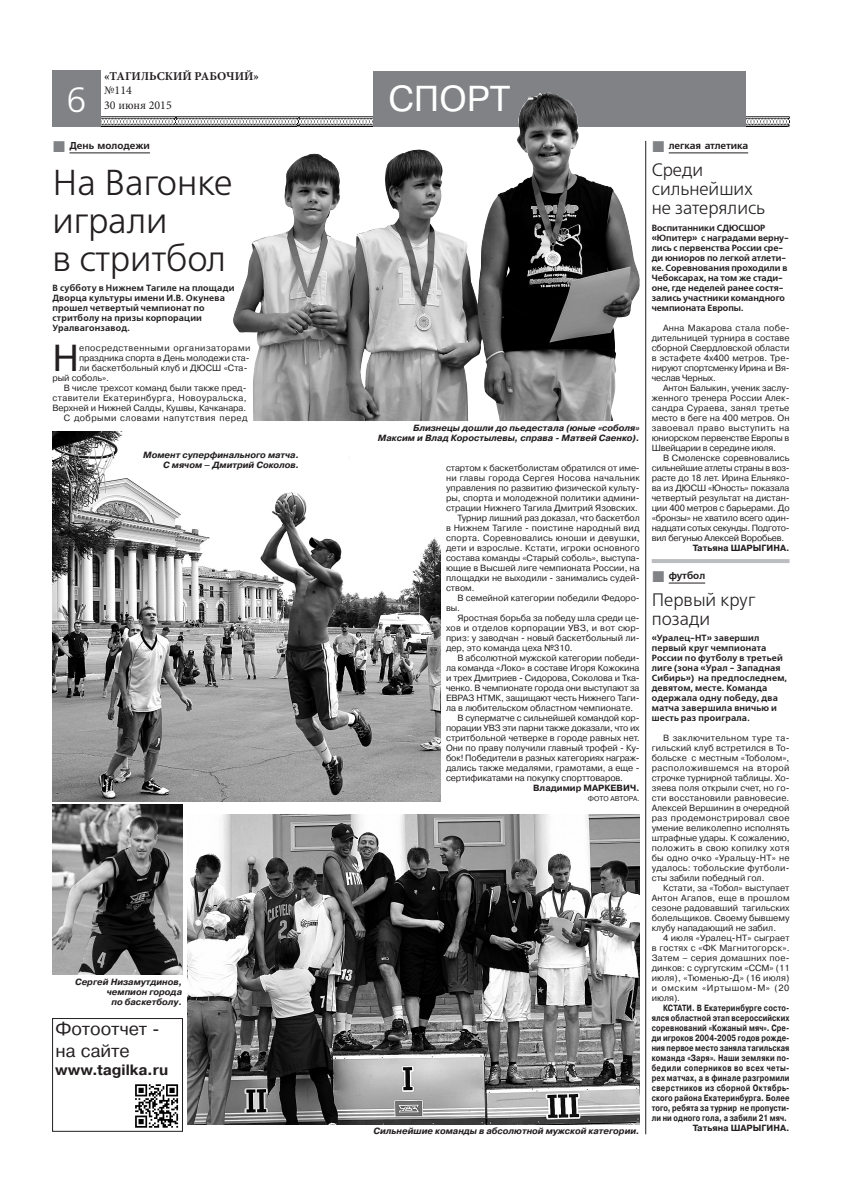
<style>
.page{position:relative;width:842px;height:1191px;background:#fff}
.page>*{position:absolute;margin:0;border:0;box-sizing:border-box;transform-origin:0 0}
.ОСНОВНОЙ{font:37.6px "Pragmatica C";color:#231f20}
.ЗАГОЛОВОК-30{font:36px/38px "Free Set C";color:#231f20}
.ОСНОВНОЙ-12{font:36px "Pragmatica C";color:#fff}
.t1{font:35px "Free Set C";color:#fff}
.ЗАГОЛОВОК_24{font:18px/19px "Free Set C";color:#231f20}
.СОБОЛЕЗНОВАНИЕ{font:18px/21.6px "Pragmatica C";letter-spacing:-.005em;color:#231f20}
.СОБОЛЕЗНОВАНИЕ-2{font:700 15px "Pragmatica C";color:#231f20}
.ЗАГОЛОВОК-30-2{font:700 12px "Minion Pro";color:#231f20}
.ЗАГОЛОВОК-30-3{font:12px "Minion Pro";color:#231f20}
.РУБРИКА{font:700 10px "Free Set C";color:#231f20}
.ОСНОВНОЙ-2{font:9px/10px "Pragmatica C";color:#231f20;text-align:justify}
.ПЕРВЫЙ_АБЗАЦ{font:700 9px/10px "Free Set C";letter-spacing:.015em;color:#231f20}
.КСТАТИ{font:700 9px/10px "Pragmatica C";letter-spacing:.01em;color:#231f20;text-align:justify;scale:.8 1}
.ФОТОПОДПИСЬ{font:italic 700 9px/10px "Pragmatica C";color:#231f20;text-align:right}
.АВТОПОДПИСЬ{font:700 9px "Pragmatica C";color:#231f20}
.ОСНОВНОЙ-3{font:9px "Pragmatica C";letter-spacing:.045em;color:#231f20}
.ОСНОВНОЙ-4{font:9px "Pragmatica C";letter-spacing:.05em;color:#231f20}
.АНТОНОВ-КАЗАНЦЕВ{font:7px "Pragmatica C";color:#231f20}
</style>
<div class="page">
<svg style="left:101px;top:116px;width:689px;height:11px"></svg>
<div style="left:52px;top:71px;width:49px;height:56px;background:#808285"></div>
<div style="left:373px;top:71px;width:373px;height:56px;background:#808285"></div>
<img style="left:52px;top:431px;width:388px;height:370px">
<img style="left:187px;top:814px;width:453px;height:310px">
<img style="left:52px;top:804px;width:131px;height:170px">
<hr style="left:69px;top:153px;width:81px;height:1px;background:#231f20">
<hr style="left:669px;top:153px;width:79px;height:1px;background:#231f20">
<hr style="left:669px;top:583px;width:36px;height:1px;background:#231f20">
<hr style="left:645px;top:141px;width:1px;height:993px;background:#231f20">
<img style="left:233px;top:93px;width:407px;height:328px">
<img style="left:135px;top:1084px;width:44px;height:44px">
<div style="left:52px;top:1018px;width:131px;height:113px;border:1px solid #231f20"></div>
<hr style="left:652px;top:559px;width:137px;height:4px;background:#bcbdc0">
<p class="t1" style="left:66px;top:80px;width:23px">6</p>
<p class="ЗАГОЛОВОК-30-2" style="left:104px;top:67px;width:156px">«ТАГИЛЬСКИЙ РАБОЧИЙ»</p>
<p class="ЗАГОЛОВОК-30-3" style="left:104px;top:83px;width:29px">№114</p>
<p class="ЗАГОЛОВОК-30-3" style="left:104px;top:97px;width:69px">30 июня 2015</p>
<p class="РУБРИКА" style="left:69px;top:139px;width:82px">День молодежи</p>
<p class="ЗАГОЛОВОК-30" style="left:52px;top:164px;width:181px">На Вагонке играли<br>в стритбол</p>
<p class="ПЕРВЫЙ_АБЗАЦ" style="left:52px;top:283px;width:183px">В субботу в Нижнем Тагиле на площади<br>Дворца культуры имени И.В. Окунева прошел четвертый чемпионат по стритболу на призы корпорации<br>Уралвагонзавод.</p>
<p class="ОСНОВНОЙ" style="left:52px;top:337px;width:28px">Н</p>
<p class="ОСНОВНОЙ-3" style="left:79px;top:343px;width:173px">епосредственными организаторами</p>
<p class="ОСНОВНОЙ-2" style="left:79px;top:353px;width:172px">праздника спорта в День молодежи ста-</p>
<p class="ОСНОВНОЙ-2" style="left:79px;top:363px;width:170px">ли баскетбольный клуб и ДЮСШ «Ста-</p>
<p class="ОСНОВНОЙ-2" style="left:52px;top:373px;width:58px">рый соболь».</p>
<p class="ОСНОВНОЙ-2" style="left:52px;top:383px;width:196px;text-indent:11px">В числе трехсот команд были также пред&shy;ставители Екатеринбурга, Новоуральска, Верхней и Нижней Салды, Кушвы, Качканара.</p>
<p class="ОСНОВНОЙ-4" style="left:64px;top:413px;width:185px">С добрыми словами напутствия перед</p>
<p class="ФОТОПОДПИСЬ" style="left:143px;top:450px;width:157px">Момент суперфинального матча.<br>С мячом – Дмитрий Соколов.</p>
<p class="ФОТОПОДПИСЬ" style="left:75px;top:977px;width:109px">Сергей Низамутдинов, чемпион города<br>по баскетболу.</p>
<p class="СОБОЛЕЗНОВАНИЕ" style="left:56px;top:1018px;width:106px">Фотоотчет - на сайте</p>
<p class="СОБОЛЕЗНОВАНИЕ-2" style="left:56px;top:1061px;width:114px">www.tagilka.ru</p>
<p class="ОСНОВНОЙ-12" style="left:388px;top:78px;width:124px">СПОРТ</p>
<p class="ФОТОПОДПИСЬ" style="left:378px;top:423px;width:263px">Близнецы дошли до пьедестала (юные «соболя»<br>Максим и Влад Коростылевы, справа - Матвей Саенко).</p>
<p class="ОСНОВНОЙ-2" style="left:446px;top:463px;width:195px">стартом к баскетболистам обратился от име&shy;ни главы города Сергея Носова начальник управления по развитию физической культу&shy;ры, спорта и молодежной политики админи&shy;страции Нижнего Тагила Дмитрий Язовских.</p>
<p class="ОСНОВНОЙ-2" style="left:446px;top:513px;width:195px;text-indent:11px">Турнир лишний раз доказал, что баскетбол в Нижнем Тагиле - поистине народный вид спорта. Соревновались юноши и девушки, дети и взрослые. Кстати, игроки основного состава команды «Старый соболь», выступа&shy;ющие в Высшей лиге чемпионата России, на площадки не выходили - занимались судей&shy;ством.</p>
<p class="ОСНОВНОЙ-2" style="left:446px;top:593px;width:195px;text-indent:11px">В семейной категории победили Федоро&shy;вы.</p>
<p class="ОСНОВНОЙ-2" style="left:446px;top:613px;width:195px;text-indent:11px">Яростная борьба за победу шла среди це&shy;хов и отделов корпорации УВЗ, и вот сюр&shy;приз: у заводчан - новый баскетбольный ли&shy;дер, это команда цеха №310.</p>
<p class="ОСНОВНОЙ-2" style="left:446px;top:653px;width:195px;text-indent:11px">В абсолютной мужской категории победи&shy;ла команда «Локо» в составе Игоря Кожокина и трех Дмитриев - Сидорова, Соколова и Тка&shy;ченко. В чемпионате города они выступают за ЕВРАЗ НТМК, защищают честь Нижнего Таги&shy;ла в любительском областном чемпионате.</p>
<p class="ОСНОВНОЙ-2" style="left:446px;top:713px;width:195px;text-indent:11px">В суперматче с сильнейшей командой кор&shy;порации УВЗ эти парни также доказали, что их стритбольной четверке в городе равных нет.<br>Они по праву получили главный трофей - Ку&shy;бок! Победители в разных категориях награж&shy;дались также медалями, грамотами, а еще - сертификатами на покупку спорттоваров.</p>
<p class="АВТОПОДПИСЬ" style="left:533px;top:783px;width:108px">Владимир МАРКЕВИЧ.</p>
<p class="АНТОНОВ-КАЗАНЦЕВ" style="left:588px;top:795px;width:53px">ФОТО АВТОРА.</p>
<p class="ФОТОПОДПИСЬ" style="left:374px;top:1126px;width:268px">Сильнейшие команды в абсолютной мужской категории.</p>
<p class="РУБРИКА" style="left:669px;top:139px;width:81px">легкая атлетика</p>
<p class="ЗАГОЛОВОК_24" style="left:652px;top:161px;width:115px">Среди сильнейших не затерялись</p>
<p class="ПЕРВЫЙ_АБЗАЦ" style="left:652px;top:223px;width:139px">Воспитанники СДЮСШОР «Юпитер» с наградами верну&shy;лись с первенства России сре&shy;ди юниоров по легкой атлети&shy;ке. Соревнования проходили в<br>Чебоксарах, на том же стади&shy;оне, где неделей ранее состя&shy;зались участники командного чемпионата Европы.</p>
<p class="ОСНОВНОЙ-2" style="left:652px;top:323px;width:139px;text-indent:11px">Анна Макарова стала побе&shy;дительницей турнира в составе сборной Свердловской области в эстафете 4х400 метров. Тре&shy;нируют спортсменку Ирина и Вя&shy;чеслав Черных.</p>
<p class="ОСНОВНОЙ-2" style="left:652px;top:383px;width:139px;text-indent:11px">Антон Балыкин, ученик заслу&shy;женного тренера России Алек&shy;сандра Сураева, занял третье место в беге на 400 метров. Он завоевал право выступить на юниорском первенстве Европы в Швейцарии в середине июля.</p>
<p class="ОСНОВНОЙ-2" style="left:652px;top:453px;width:139px;text-indent:11px">В Смоленске соревновались сильнейшие атлеты страны в воз&shy;расте до 18 лет. Ирина Ельняко&shy;ва из ДЮСШ «Юность» показала четвертый результат на дистан&shy;ции 400 метров с барьерами. До «бронзы» не хватило всего один&shy;надцати сотых секунды. Подгото&shy;вил бегунью Алексей Воробьев.</p>
<p class="АВТОПОДПИСЬ" style="left:693px;top:543px;width:98px">Татьяна ШАРЫГИНА.</p>
<p class="РУБРИКА" style="left:669px;top:569px;width:38px">футбол</p>
<p class="ЗАГОЛОВОК_24" style="left:652px;top:591px;width:105px">Первый круг позади</p>
<p class="ПЕРВЫЙ_АБЗАЦ" style="left:652px;top:633px;width:137px">«Уралец-НТ» завершил первый круг чемпионата<br>России по футболу в третьей лиге (зона «Урал - Западная<br>Сибирь») на предпоследнем, девятом, месте. Команда одержала одну победу, два матча завершила вничью и шесть раз проиграла.</p>
<p class="ОСНОВНОЙ-2" style="left:652px;top:733px;width:139px;text-indent:11px">В заключительном туре та&shy;гильский клуб встретился в То&shy;больске с местным «Тоболом», расположившемся на второй строчке турнирной таблицы. Хо&shy;зяева поля открыли счет, но го&shy;сти восстановили равновесие.<br>Алексей Вершинин в очередной раз продемонстрировал свое умение великолепно исполнять штрафные удары. К сожалению, положить в свою копилку хотя бы одно очко «Уральцу-НТ» не удалось: тобольские футболи&shy;сты забили победный гол.</p>
<p class="ОСНОВНОЙ-2" style="left:652px;top:883px;width:139px;text-indent:11px">Кстати, за «Тобол» выступает Антон Агапов, еще в прошлом сезоне радовавший тагильских болельщиков. Своему бывшему клубу нападающий не забил.</p>
<p class="ОСНОВНОЙ-2" style="left:652px;top:933px;width:139px;text-indent:11px">4 июля «Уралец-НТ» сыграет в гостях с «ФК Магнитогорск».<br>Затем – серия домашних пое&shy;динков: с сургутским «ССМ» (11 июля), «Тюменью-Д» (16 июля) и омским «Иртышом-М» (20 июля).</p>
<p class="КСТАТИ" style="left:652px;top:1003px;width:174px;text-indent:11px">КСТАТИ. В Екатеринбурге состо&shy;ялся областной этап всероссийских соревнований «Кожаный мяч». Сре&shy;ди игроков 2004-2005 годов рожде&shy;ния первое место заняла тагильская команда «Заря». Наши земляки по&shy;бедили соперников во всех четы&shy;рех матчах, а в финале разгромили сверстников из сборной Октябрь&shy;ского района Екатеринбурга. Более того, ребята за турнир не пропусти&shy;ли ни одного гола, а забили 21 мяч.</p>
<p class="АВТОПОДПИСЬ" style="left:693px;top:1123px;width:98px">Татьяна ШАРЫГИНА.</p>
</div>
